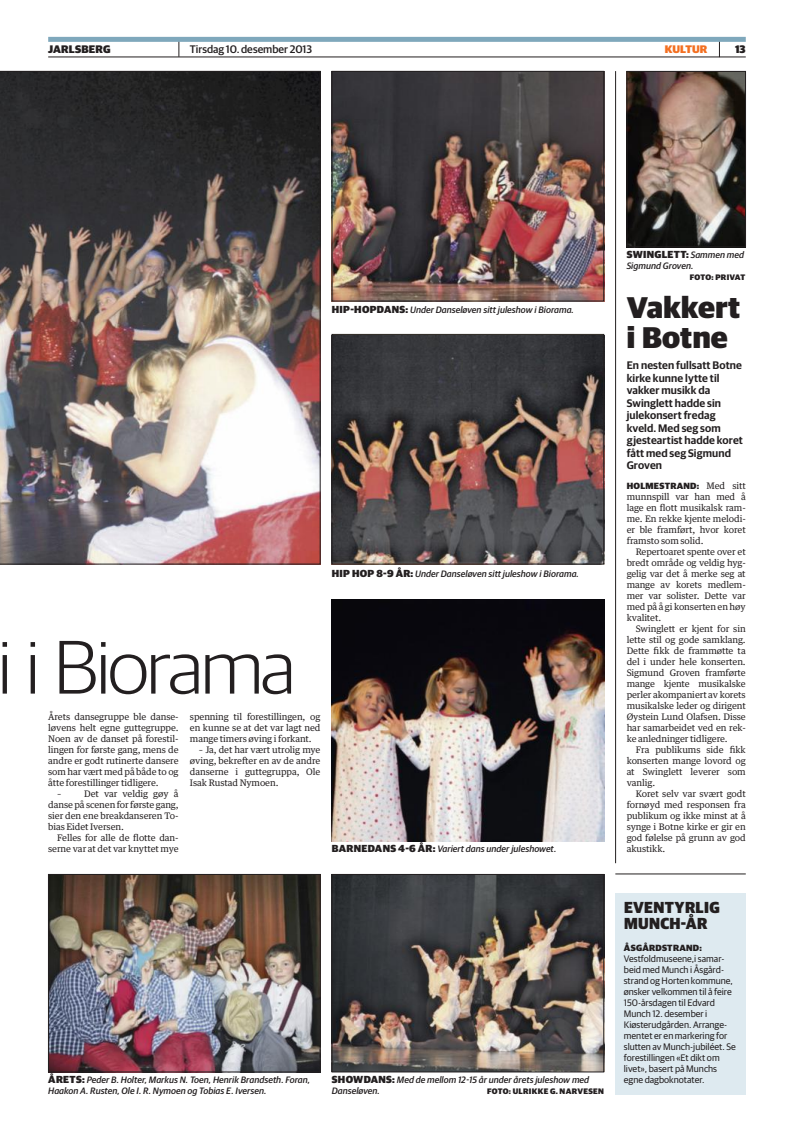
<style>
.page{position:relative;width:794px;height:1134px;background:#fff}
.page>*{position:absolute;margin:0;border:0;box-sizing:border-box;transform-origin:0 0}
.t1{font:300 76px "Guardian Sans";letter-spacing:-.035em;color:#231f20;scale:1.05 1}
.t2{font:900 30px/30px "Guardian Sans";color:#231f20}
.t3{font:900 16px/16px "Guardian Sans";letter-spacing:.025em;color:#231f20;scale:.95 1}
.t4{font:600 11px/12.5px "Guardian Sans";letter-spacing:.01em;color:#231f20}
.t5{font:500 11px "Guardian Sans";color:#231f20}
.t6{font:900 11px "Guardian Sans";letter-spacing:.02em;color:#231f20}
.t7{font:900 11px "Guardian Sans";letter-spacing:.01em;color:#f36f21}
.t8{font:900 10.2px "Guardian Sans";letter-spacing:.03em;color:#231f20}
.t9{font:9.5px/11px "Guardian Sans";color:#231f20}
.t10{font:italic 500 9.3px/11px "Guardian Sans";letter-spacing:.005em;color:#231f20}
.t11{font:9px/11px "Guardian Text Egyp";letter-spacing:-.01em;color:#231f20;text-align:justify}
.t12{font:900 9px "Guardian Sans";letter-spacing:.03em;color:#231f20}
.t13{font:900 8px "Guardian Sans";letter-spacing:.04em;color:#231f20}
.t14{font:900 8px "Guardian Sans";letter-spacing:.02em;color:#231f20}
.s1{font-weight:900;font-style:normal;font-size:10.2px}
.s2{font-weight:500;font-style:italic;font-size:9.3px}
.s3{font-family:"Guardian Text Egyp";font-weight:400}
</style>
<div class="page">
<svg style="left:179px;top:42px;width:1px;height:15px"></svg>
<svg style="left:719px;top:42px;width:1px;height:15px"></svg>
<hr style="left:48px;top:57px;width:698px;height:1px;background:#231f20">
<div style="left:48px;top:37px;width:698px;height:5px;background:#7fa8bc"></div>
<img style="left:0;top:71px;width:320px;height:493px">
<img style="left:334px;top:73px;width:268px;height:226px">
<div style="left:332px;top:71px;width:272px;height:230px;border:1px solid #231f20"></div>
<img style="left:334px;top:336px;width:268px;height:226px">
<div style="left:332px;top:334px;width:272px;height:230px;border:1px solid #231f20"></div>
<img style="left:50px;top:876px;width:268px;height:194px">
<div style="left:48px;top:874px;width:272px;height:198px;border:1px solid #231f20"></div>
<img style="left:334px;top:876px;width:268px;height:194px">
<div style="left:332px;top:874px;width:272px;height:198px;border:1px solid #231f20"></div>
<hr style="left:615px;top:71px;width:1px;height:792px;background:#231f20">
<img style="left:628px;top:73px;width:116px;height:172px">
<div style="left:626px;top:71px;width:120px;height:176px;border:1px solid #231f20"></div>
<div style="left:615px;top:893px;width:131px;height:201px;background:#deeaf0"></div>
<hr style="left:615px;top:874px;width:131px;height:1px;background:#231f20">
<img style="left:332px;top:599px;width:272px;height:242px">
<p class="t6" style="left:48px;top:41px;width:64px">JARLSBERG</p>
<p class="t5" style="left:190px;top:41px;width:124px">Tirsdag 10. desember 2013</p>
<p class="t7" style="left:665px;top:41px;width:44px">KULTUR</p>
<p class="t6" style="left:735px;top:41px;width:12px">13</p>
<p class="t10" style="left:332px;top:304px;width:243px"><span class="s1">HIP-HOPDANS:</span> Under Danseløven sitt juleshow i Biorama.</p>
<p class="t10" style="left:332px;top:568px;width:249px"><span class="s1">HIP HOP 8-9 ÅR:</span> Under Danseløven sitt juleshow i Biorama.</p>
<h1 class="t1" style="left:-3px;top:615px;width:286px">i i Biorama</h1>
<p class="t11" style="left:48px;top:710px;width:132px">Årets dansegruppe ble danse-</p>
<p class="t11" style="left:48px;top:721px;width:132px">løvens helt egne guttegruppe.</p>
<p class="t11" style="left:48px;top:732px;width:132px">Noen av de danset på forestil-</p>
<p class="t11" style="left:48px;top:743px;width:132px">lingen for første gang, mens de</p>
<p class="t11" style="left:48px;top:754px;width:132px">andre er godt rutinerte dansere</p>
<p class="t11" style="left:48px;top:765px;width:132px">som har vært med på både to og</p>
<p class="t11" style="left:48px;top:776px;width:112px">åtte forestillinger tidligere.</p>
<p class="t11" style="left:57px;top:787px;width:6px">–</p>
<p class="t11" style="left:190px;top:710px;width:132px">spenning til forestillingen, og en kunne se at det var lagt ned mange timers øving i forkant.</p>
<p class="t11" style="left:190px;top:743px;width:132px;text-indent:9px">– Ja, det har vært utrolig mye øving, bekrefter en av de andre danserne i guttegruppa, Ole Isak Rustad Nymoen.</p>
<p class="t11" style="left:48px;top:787px;width:132px;text-indent:36px">Det var veldig gøy å danse på scenen for første gang, sier den ene breakdanseren To&shy;bias Eidet Iversen.</p>
<p class="t11" style="left:48px;top:831px;width:132px;text-align:right">Felles for alle de flotte dan&shy;serne var at det var knyttet mye</p>
<p class="t10" style="left:332px;top:843px;width:226px"><span class="s1">BARNEDANS 4-6 ÅR:</span> Variert dans under juleshowet.</p>
<p class="t10" style="left:48px;top:1074px;width:263px"><span class="s1">ÅRETS:</span> Peder B. Holter, Markus N. Toen, Henrik Brandseth. Foran,<br>Haakon A. Rusten, Ole I. R. Nymoen og Tobias E. Iversen.</p>
<p class="t10" style="left:332px;top:1074px;width:259px"><span class="s1">SH OWDANS:</span> Med de mellom 12-15 år under årets juleshow med<br>Danseløven.</p>
<p class="t13" style="left:487px;top:1085px;width:118px">FOTO: ULRIKKE G. NARVESEN</p>
<p class="t8" style="left:627px;top:247px;width:119px">SWINGLETT: <span class="s2">Sammen med</span></p>
<p class="t10" style="left:626px;top:260px;width:68px">Sigmund Groven.</p>
<p class="t14" style="left:689px;top:271px;width:57px">FOTO: PRIVAT</p>
<h2 class="t2" style="left:626px;top:290px;width:115px">VAKKERT<br>I BOTNE</h2>
<p class="t4" style="left:626px;top:358px;width:118px">En nesten fullsatt Botne kirke kunne lytte til vakker musikk da<br>Swinglett hadde sin julekonsert fredag kveld. Med seg som gjesteartist hadde koret fått med seg Sigmund<br>Groven</p>
<p class="t12" style="left:627px;top:479px;width:120px">HOLMESTRAND: <span class="s3">Med sitt</span></p>
<p class="t11" style="left:626px;top:490px;width:121px">munnspill var han med å lage en flott musikalsk ram&shy;me. En rekke kjente melodi&shy;er ble framført, hvor koret framsto som solid.</p>
<p class="t11" style="left:626px;top:545px;width:121px;text-indent:9px">Repertoaret spente over et bredt område og veldig hyg&shy;gelig var det å merke seg at mange av korets medlem&shy;mer var solister. Dette var med på å gi konserten en høy kvalitet.</p>
<p class="t11" style="left:626px;top:622px;width:121px;text-indent:9px">Swinglett er kjent for sin lette stil og gode samklang.<br>Dette fikk de frammøtte ta del i under hele konserten.<br>Sigmund Groven framførte mange kjente musikalske perler akompaniert av korets musikalske leder og dirigent Øystein Lund Olafsen. Disse har samarbeidet ved en rek&shy;ke anledninger tidligere.</p>
<p class="t11" style="left:626px;top:743px;width:121px;text-indent:9px">Fra publikums side fikk konserten mange lovord og at Swinglett leverer som vanlig.</p>
<p class="t11" style="left:626px;top:787px;width:121px;text-indent:9px">Koret selv var svært godt fornøyd med responsen fra publikum og ikke minst at å synge i Botne kirke er gir en god følelse på grunn av god akustikk.</p>
<h3 class="t3" style="left:624px;top:898px;width:102px">EVENTYRLIG<br>MUNCH-ÅR</h3>
<p class="t12" style="left:624px;top:941px;width:79px">ÅSGÅRDSTRAND:</p>
<p class="t9" style="left:624px;top:953px;width:114px">Vestfoldmuseene,i samar&shy;beid med Munch i Åsgård&shy;strand og Horten kommune, ønsker velkommen til å feire<br>150-årsdagen til Edvard<br>Munch 12. desember i<br>Kiøsterudgården. Arrange&shy;mentet er en markering for slutten av Munch-jubiléet. Se forestillingen «Et dikt om livet», basert på Munchs egne dagboknotater.</p>
</div>
